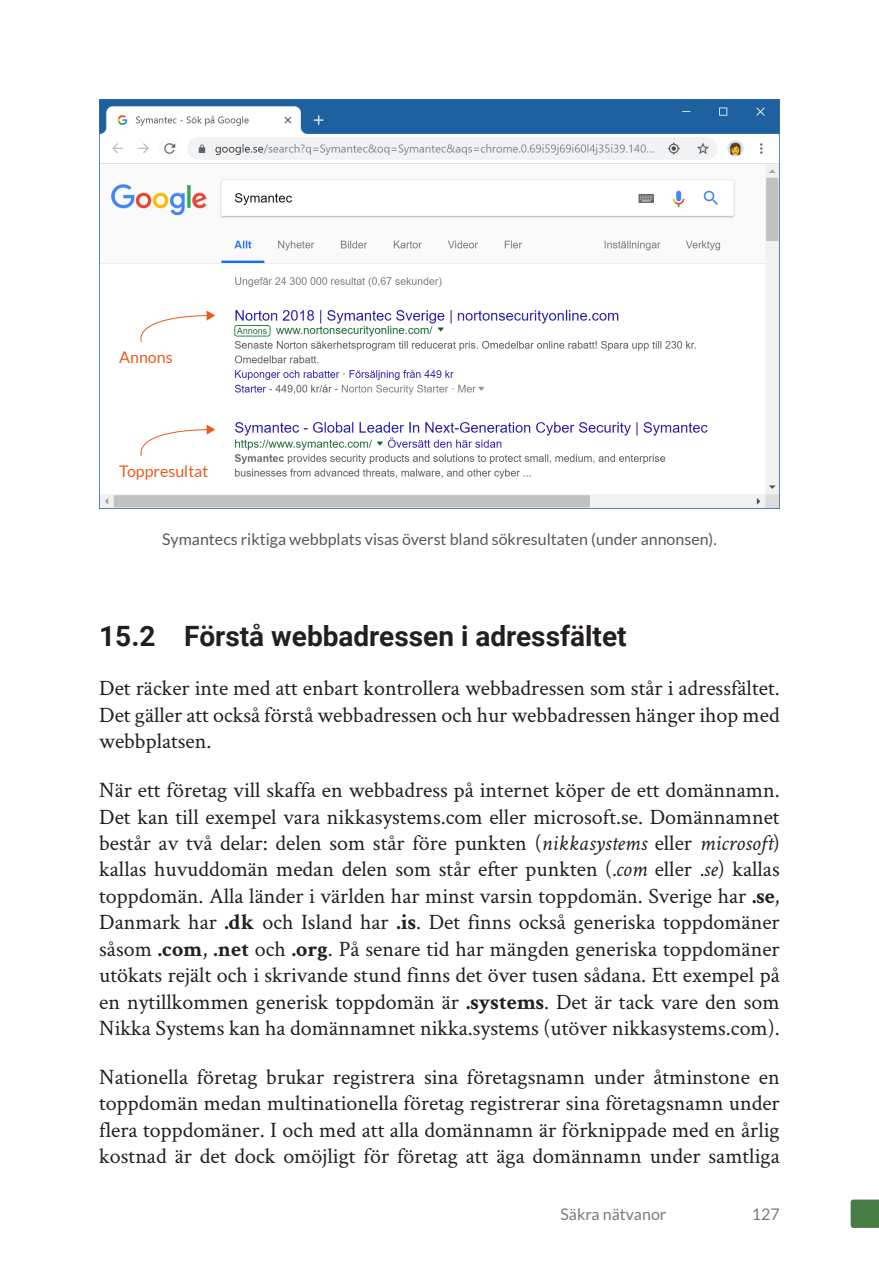
<style>
.page{position:relative;width:879px;height:1276px;background:#fff}
.page>*{position:absolute;margin:0;border:0;box-sizing:border-box;transform-origin:0 0}
.t1{font:700 28px "Roboto";color:#231f20}
.t2{font:22px/26.4px "Crimson Text";color:#231f20;text-align:justify}
.t3{font:16px "Lato";color:#57585a}
.t4{font:16px "Lato";color:#ea5b1b}
.t5{font:16px "Lato";color:#787a7d}
.s1{font-style:italic}
.s2{font-weight:700}
</style>
<div class="page">
<svg style="left:850px;top:1199px;width:29px;height:29px"></svg>
<img style="left:99px;top:99px;width:681px;height:409px">
<svg style="left:132px;top:425px;width:83px;height:31px"></svg>
<svg style="left:132px;top:311px;width:83px;height:31px"></svg>
<p class="t4" style="left:119px;top:350px;width:55px">Annons</p>
<p class="t4" style="left:119px;top:464px;width:91px">Toppresultat</p>
<p class="t3" style="left:162px;top:532px;width:556px">Symantecs riktiga webbplats visas överst bland sökresultaten (under annonsen).</p>
<p class="t1" style="left:99px;top:620px;width:529px">15.2 Förstå webbadressen i adressfältet</p>
<p class="t2" style="left:99px;top:676px;width:682px">Det räcker inte med att enbart kontrollera webbadressen som står i adressfältet.<br>Det gäller att också förstå webbadressen och hur webbadressen hänger ihop med webbplatsen.</p>
<p class="t2" style="left:99px;top:778px;width:682px">När ett företag vill skaffa en webbadress på internet köper de ett domännamn.<br>Det kan till exempel vara nikkasystems.com eller microsoft.se. Domännamnet består av två delar: delen som står före punkten (<span class="s1">nikkasystems</span> eller <span class="s1">microsoft</span>) kallas huvuddomän medan delen som står efter punkten (<span class="s1">.com</span> eller <span class="s1">.se</span>) kallas toppdomän. Alla länder i världen har minst varsin toppdomän. Sverige har <span class="s2">.se</span>, Danmark har <span class="s2">.dk</span> och Island har <span class="s2">.is</span>. Det finns också generiska toppdomäner såsom <span class="s2">.com</span>, <span class="s2">.net</span> och <span class="s2">.org</span>. På senare tid har mängden generiska toppdomäner utökats rejält och i skrivande stund finns det över tusen sådana. Ett exempel på en nytillkommen generisk toppdomän är <span class="s2">.systems</span>. Det är tack vare den som Nikka Systems kan ha domännamnet nikka.systems (utöver nikkasystems.com).</p>
<p class="t2" style="left:99px;top:1065px;width:682px">Nationella företag brukar registrera sina företagsnamn under åtminstone en toppdomän medan multinationella företag registrerar sina företagsnamn under flera toppdomäner. I och med att alla domännamn är förknippade med en årlig kostnad är det dock omöjligt för företag att äga domännamn under samtliga</p>
<p class="t5" style="left:560px;top:1207px;width:107px">Säkra nätvanor</p>
<p class="t5" style="left:752px;top:1207px;width:29px">127</p>
</div>
